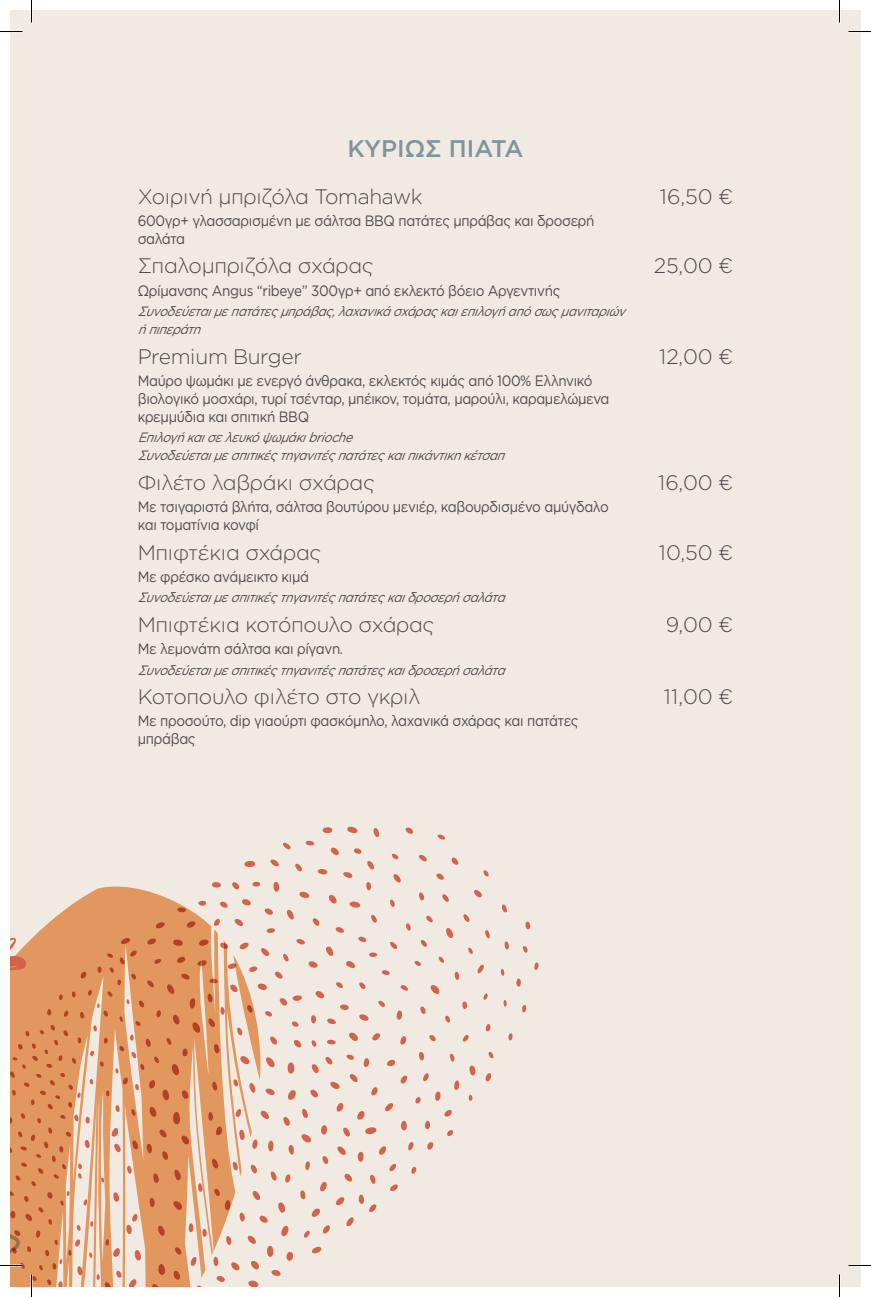
<style>
.page{position:relative;width:871px;height:1297px;background:#fff}
.page>*{position:absolute;margin:0;border:0;box-sizing:border-box;transform-origin:0 0}
.t1{font:500 24px "Gotham Greek";color:#7e959c}
.t2{font:300 21px "Gotham Greek";letter-spacing:-.025em;color:#4b4c4d}
.t3{font:15px/18px "Gotham Greek";letter-spacing:-.025em;color:#4b4c4d;scale:.9 1}
.t4{font:italic 13.5px/18px "Gotham Greek";color:#4b4c4d;scale:.9 1}
</style>
<div class="page">
<div style="left:10px;top:10px;width:851px;height:1276px;background:#f1eae2"></div>
<svg style="left:68px;top:826px;width:470px;height:460px"></svg>
<svg style="left:10px;top:907px;width:243px;height:379px;fill:#e1975d"></svg>
<svg style="left:10px;top:933px;width:20px;height:38px"></svg>
<hr style="left:0;top:1264px;width:22px;height:2px;background:#fff">
<hr style="left:848px;top:1264px;width:23px;height:2px;background:#fff">
<hr style="left:838px;top:0;width:2px;height:22px;background:#fff">
<hr style="left:838px;top:1274px;width:2px;height:22px;background:#fff">
<svg style="left:0;top:31px;width:22px;height:1px"></svg>
<svg style="left:848px;top:31px;width:23px;height:1px"></svg>
<svg style="left:10px;top:1170px;width:12px;height:95px"></svg>
<svg style="left:848px;top:1264px;width:13px;height:1px"></svg>
<svg style="left:31px;top:0;width:1px;height:22px"></svg>
<svg style="left:31px;top:1274px;width:1px;height:22px"></svg>
<svg style="left:839px;top:0;width:1px;height:22px"></svg>
<svg style="left:839px;top:1274px;width:1px;height:22px"></svg>
<h1 class="t1" style="left:347px;top:135px;width:178px">ΚΥΡΊ ΩΣ ΠΙΆΤΑ</h1>
<h2 class="t2" style="left:138px;top:185px;width:286px">Χοιρινή μπριζόλα Tomahawk</h2>
<h2 class="t2" style="left:660px;top:185px;width:75px">16,50 €</h2>
<p class="t3" style="left:138px;top:211px;width:509px">600γρ+ γλασσαρισμένη με σάλτσα BBQ πατάτες μπράβας και δροσερή σαλάτα</p>
<h2 class="t2" style="left:138px;top:254px;width:238px">Σπαλομπριζόλα σχάρας</h2>
<h2 class="t2" style="left:654px;top:254px;width:81px">25,00 €</h2>
<p class="t3" style="left:138px;top:281px;width:471px">Ωρίμανσης Angus “ribeye” 300γρ+ από εκλεκτό βόειο Αργεντινής</p>
<p class="t4" style="left:138px;top:302px;width:548px">Συνοδεύεταιμεπατάτεςμπράβας,λαχανικάσχάραςκαιεπιλογήαπόσωςμανιταριών ήπιπεράτη</p>
<h2 class="t2" style="left:138px;top:344px;width:166px">Premium Burger</h2>
<h2 class="t2" style="left:659px;top:344px;width:76px">12,00 €</h2>
<p class="t3" style="left:138px;top:371px;width:526px">Μαύρο ψωμάκι με ενεργό άνθρακα, εκλεκτός κιμάς από 100% Ελληνικό βιολογικό μοσχάρι, τυρί τσένταρ, μπέικον, τομάτα, μαρούλι, καραμελώμενα κρεμμύδια και σπιτική BBQ</p>
<p class="t4" style="left:138px;top:428px;width:414px">Επιλογήκαισελευκόψωμάκιbrioche<br>Συνοδεύεταιμεσπιτικέςτηγανιτέςπατάτεςκαιπικάντικηκέτσαπ</p>
<h2 class="t2" style="left:138px;top:471px;width:239px">Φιλέτο λαβράκι σχάρας</h2>
<h2 class="t2" style="left:658px;top:471px;width:77px">16,00 €</h2>
<p class="t3" style="left:138px;top:497px;width:525px">Με τσιγαριστά βλήτα, σάλτσα βουτύρου μενιέρ, καβουρδισμένο αμύγδαλο και τοματίνια κονφί</p>
<h2 class="t2" style="left:138px;top:540px;width:185px">Μπιφτέκια σχάρας</h2>
<h2 class="t2" style="left:659px;top:540px;width:76px">10,50 €</h2>
<p class="t3" style="left:138px;top:567px;width:192px">Με φρέσκο ανάμεικτο κιμά</p>
<p class="t4" style="left:138px;top:588px;width:415px">Συνοδεύεταιμεσπιτικέςτηγανιτέςπατάτεςκαιδροσερήσαλάτα</p>
<h2 class="t2" style="left:138px;top:612px;width:298px">Μπιφτέκια κοτόπουλο σχάρας</h2>
<h2 class="t2" style="left:666px;top:612px;width:69px">9,00 €</h2>
<p class="t3" style="left:138px;top:639px;width:230px">Με λεμονάτη σάλτσα και ρίγανη.</p>
<p class="t4" style="left:138px;top:660px;width:415px">Συνοδεύεταιμεσπιτικέςτηγανιτέςπατάτεςκαιδροσερήσαλάτα</p>
<h2 class="t2" style="left:138px;top:685px;width:284px">Κοτοπουλο φιλέτο στο γκριλ</h2>
<h2 class="t2" style="left:664px;top:685px;width:71px">11,00 €</h2>
<p class="t3" style="left:138px;top:711px;width:491px">Με προσούτο, dip γιαούρτι φασκόμηλο, λαχανικά σχάρας και πατάτες μπράβας</p>
</div>
